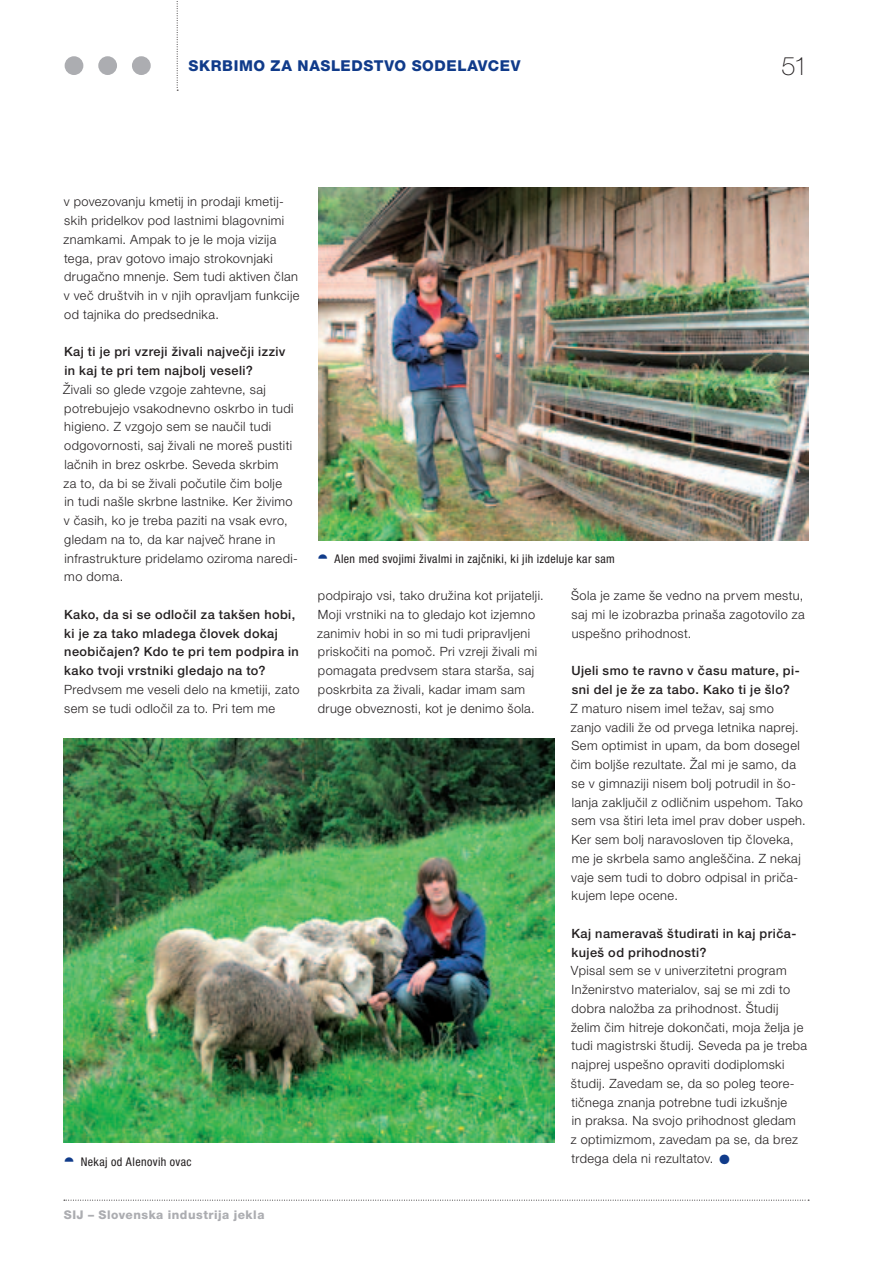
<style>
.page{position:relative;width:893px;height:1263px;background:#fff}
.page>*{position:absolute;margin:0;border:0;box-sizing:border-box;transform-origin:0 0}
.t1{font:100 25.5px "Helvetica Neue LT Pro";color:#231f20}
.t2{font:800 15px "Helvetica Neue LT Pro";letter-spacing:.045em;color:#103b8a}
.t3{font:300 12.75px/18.8px "Helvetica Neue LT Pro";letter-spacing:.03em;color:#231f20}
.t4{font:500 12.75px/18.8px "Helvetica Neue LT Pro";letter-spacing:.035em;color:#231f20}
.t5{font:condensed 12px "Helvetica Neue LT Pro";letter-spacing:.03em;color:#231f20}
.t6{font:800 12px "Helvetica Neue LT Pro";letter-spacing:.045em;color:#acadb1}
.s1{font-weight:700;font-size:27px;color:#103b8a}
</style>
<div class="page">
<svg style="left:64px;top:1200px;width:745px;height:1px"></svg>
<div style="left:65px;top:56px;width:18px;height:19px;background:#acadb1;border-radius:50%"></div>
<div style="left:98px;top:56px;width:19px;height:19px;background:#acadb1;border-radius:50%"></div>
<div style="left:132px;top:56px;width:19px;height:19px;background:#acadb1;border-radius:50%"></div>
<svg style="left:177px;top:1px;width:1px;height:90px"></svg>
<img style="left:64px;top:739px;width:490px;height:403px">
<img style="left:318px;top:187px;width:490px;height:353px">
<p class="t2" style="left:188px;top:57px;width:121px">SKRBI MO ZA NAS</p>
<p class="t2" style="left:331px;top:57px;width:180px">LEDSTVO SODELAVCEV</p>
<h1 class="t1" style="left:782px;top:51px;width:28px">51</h1>
<p class="t3" style="left:64px;top:192px;width:237px">v povezovanju kmetij in prodaji kmetij&shy;skih pridelkov pod lastnimi blagovnimi znamkami. Ampak to je le moja vizija tega, prav gotovo imajo strokovnjaki drugačno mnenje. Sem tudi aktiven član v več društvih in v njih opravljam funkcije od tajnika do predsednika.</p>
<p class="t4" style="left:64px;top:342px;width:223px">Kaj ti je pri vzreji živali največji izziv in kaj te pri tem najbolj veseli?</p>
<p class="t3" style="left:63px;top:380px;width:236px">Živali so glede vzgoje zahtevne, saj potrebujejo vsakodnevno oskrbo in tudi higieno. Z vzgojo sem se naučil tudi odgovornosti, saj živali ne moreš pustiti lačnih in brez oskrbe. Seveda skrbim<br>za to, da bi se živali počutile čim bolje<br>in tudi našle skrbne lastnike. Ker živimo v časih, ko je treba paziti na vsak evro, gledam na to, da kar največ hrane in infrastrukture pridelamo oziroma naredi&shy;mo doma.</p>
<p class="t4" style="left:64px;top:605px;width:236px">Kako, da si se odločil za takšen hobi, ki je za tako mladega človek dokaj neobičajen? Kdo te pri tem podpira in kako tvoji vrstniki gledajo na to?</p>
<p class="t3" style="left:64px;top:680px;width:237px">Predvsem me veseli delo na kmetiji, zato sem se tudi odločil za to. Pri tem me</p>
<p class="t5" style="left:81px;top:1154px;width:112px">Nekaj od Alenovih ovac</p>
<p class="t6" style="left:64px;top:1207px;width:202px">SIJ – SLOVENSKA INDUSTRIJA JEKLA</p>
<p class="t5" style="left:334px;top:552px;width:282px">Alen med svojimi živalmi in zajčniki, ki jih izdeluje kar sam</p>
<p class="t3" style="left:317px;top:586px;width:228px">podpirajo vsi, tako družina kot prijatelji.<br>Moji vrstniki na to gledajo kot izjemno zanimiv hobi in so mi tudi pripravljeni priskočiti na pomoč. Pri vzreji živali mi pomagata predvsem stara starša, saj poskrbita za živali, kadar imam sam druge obveznosti, kot je denimo šola.</p>
<p class="t3" style="left:571px;top:586px;width:235px;text-align:justify">Šola je zame še vedno na prvem mestu, saj mi le izobrazba prinaša zagotovilo za uspešno prihodnost.</p>
<p class="t4" style="left:571px;top:661px;width:230px">Ujeli smo te ravno v času mature, pi&shy;sni del je že za tabo. Kako ti je šlo?</p>
<p class="t3" style="left:570px;top:698px;width:237px">Z maturo nisem imel težav, saj smo zanjo vadili že od prvega letnika naprej.<br>Sem optimist in upam, da bom dosegel čim boljše rezultate. Žal mi je samo, da se v gimnaziji nisem bolj potrudil in šo&shy;lanja zaključil z odličnim uspehom. Tako sem vsa štiri leta imel prav dober uspeh.<br>Ker sem bolj naravosloven tip človeka, me je skrbela samo angleščina. Z nekaj vaje sem tudi to dobro odpisal in priča&shy;kujem lepe ocene.</p>
<p class="t4" style="left:571px;top:924px;width:226px">Kaj nameravaš študirati in kaj priča&shy;kuješ od prihodnosti?</p>
<p class="t3" style="left:571px;top:961px;width:238px">Vpisal sem se v univerzitetni program Inženirstvo materialov, saj se mi zdi to dobra naložba za prihodnost. Študij želim čim hitreje dokončati, moja želja je tudi magistrski študij. Seveda pa je treba najprej uspešno opraviti dodiplomski študij. Zavedam se, da so poleg teore&shy;tičnega znanja potrebne tudi izkušnje<br>in praksa. Na svojo prihodnost gledam<br>z optimizmom, zavedam pa se, da brez trdega dela ni rezultatov. <span class="s1">•</span></p>
</div>
